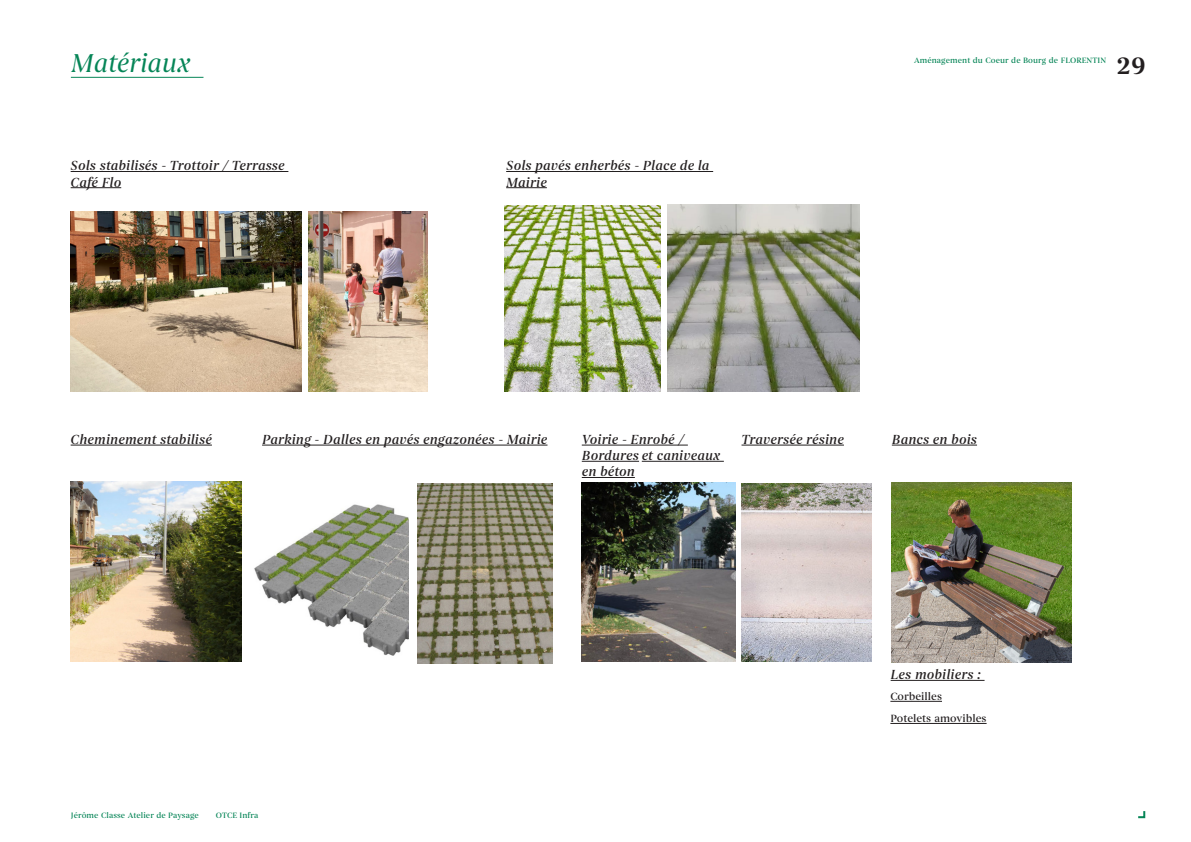
<style>
.page{position:relative;width:1191px;height:842px;background:#fff}
.page>*{position:absolute;margin:0;border:0;box-sizing:border-box;transform-origin:0 0}
._00-titres{font:italic 26.5px "Begum";color:#068557}
.t1{font:600 25px "Begum";color:#231f20}
._02-intertitre{font:italic 500 13.5px/16.2px "Begum";letter-spacing:.01em;color:#231f20}
._03-intertitre_niveau_2{font:500 10.8px "Begum";color:#231f20}
.t2{font:500 8px "Begum";letter-spacing:.01em;color:#068557}
</style>
<div class="page">
<hr style="left:71px;top:77px;width:132px;height:1px;background:#068557">
<hr style="left:71px;top:171px;width:217px;height:1px;background:#231f20">
<hr style="left:71px;top:188px;width:50px;height:1px;background:#231f20">
<hr style="left:71px;top:445px;width:141px;height:1px;background:#231f20">
<hr style="left:262px;top:445px;width:285px;height:1px;background:#231f20">
<hr style="left:582px;top:445px;width:106px;height:1px;background:#231f20">
<hr style="left:582px;top:461px;width:57px;height:1px;background:#231f20">
<hr style="left:642px;top:461px;width:82px;height:1px;background:#231f20">
<hr style="left:582px;top:477px;width:53px;height:1px;background:#231f20">
<hr style="left:741px;top:445px;width:103px;height:1px;background:#231f20">
<hr style="left:891px;top:445px;width:86px;height:1px;background:#231f20">
<hr style="left:890px;top:701px;width:52px;height:1px;background:#231f20">
<hr style="left:890px;top:723px;width:96px;height:1px;background:#231f20">
<img style="left:667px;top:205px;width:193px;height:186px">
<img style="left:71px;top:211px;width:230px;height:180px">
<img style="left:581px;top:482px;width:155px;height:179px">
<img style="left:891px;top:482px;width:180px;height:180px">
<hr style="left:506px;top:171px;width:207px;height:1px;background:#231f20">
<hr style="left:506px;top:188px;width:41px;height:1px;background:#231f20">
<img style="left:254px;top:504px;width:154px;height:152px">
<img style="left:417px;top:483px;width:135px;height:180px">
<hr style="left:890px;top:680px;width:94px;height:1px;background:#231f20">
<img style="left:308px;top:212px;width:119px;height:180px">
<img style="left:71px;top:482px;width:170px;height:179px">
<img style="left:741px;top:483px;width:130px;height:179px">
<img style="left:505px;top:206px;width:155px;height:186px">
<svg style="left:1138px;top:811px;width:8px;height:8px"></svg>
<p class="_00-titres" style="left:71px;top:47px;width:121px">Matériaux</p>
<p class="_02-intertitre" style="left:71px;top:158px;width:216px">Sols stabilisés - Trottoir / Terrasse<br>Café Flo</p>
<p class="_02-intertitre" style="left:506px;top:158px;width:205px">Sols pavés enherbés - Place de la<br>Mairie</p>
<p class="t2" style="left:914px;top:56px;width:194px">Aménagement du Coeur de Bourg de FLORENTIN</p>
<h2 class="t1" style="left:1117px;top:51px;width:30px">29</h2>
<p class="_02-intertitre" style="left:71px;top:431px;width:143px">Cheminement stabilisé</p>
<p class="_02-intertitre" style="left:262px;top:431px;width:287px">Parking - Dalles en pavés engazonées - Mairie</p>
<p class="_02-intertitre" style="left:582px;top:431px;width:140px">Voirie - Enrobé /<br>Bordures et caniveaux en béton</p>
<p class="_02-intertitre" style="left:741px;top:431px;width:104px">Traversée résine</p>
<p class="_02-intertitre" style="left:891px;top:431px;width:87px">Bancs en bois</p>
<p class="_02-intertitre" style="left:890px;top:667px;width:92px">Les mobiliers :</p>
<p class="t2" style="left:71px;top:810px;width:129px">Jérôme Classe Atelier de Paysage</p>
<p class="t2" style="left:216px;top:810px;width:44px">OTCE Infra</p>
<p class="_03-intertitre_niveau_2" style="left:890px;top:690px;width:53px">Corbeilles</p>
<p class="_03-intertitre_niveau_2" style="left:890px;top:712px;width:98px">Potelets amovibles</p>
</div>
